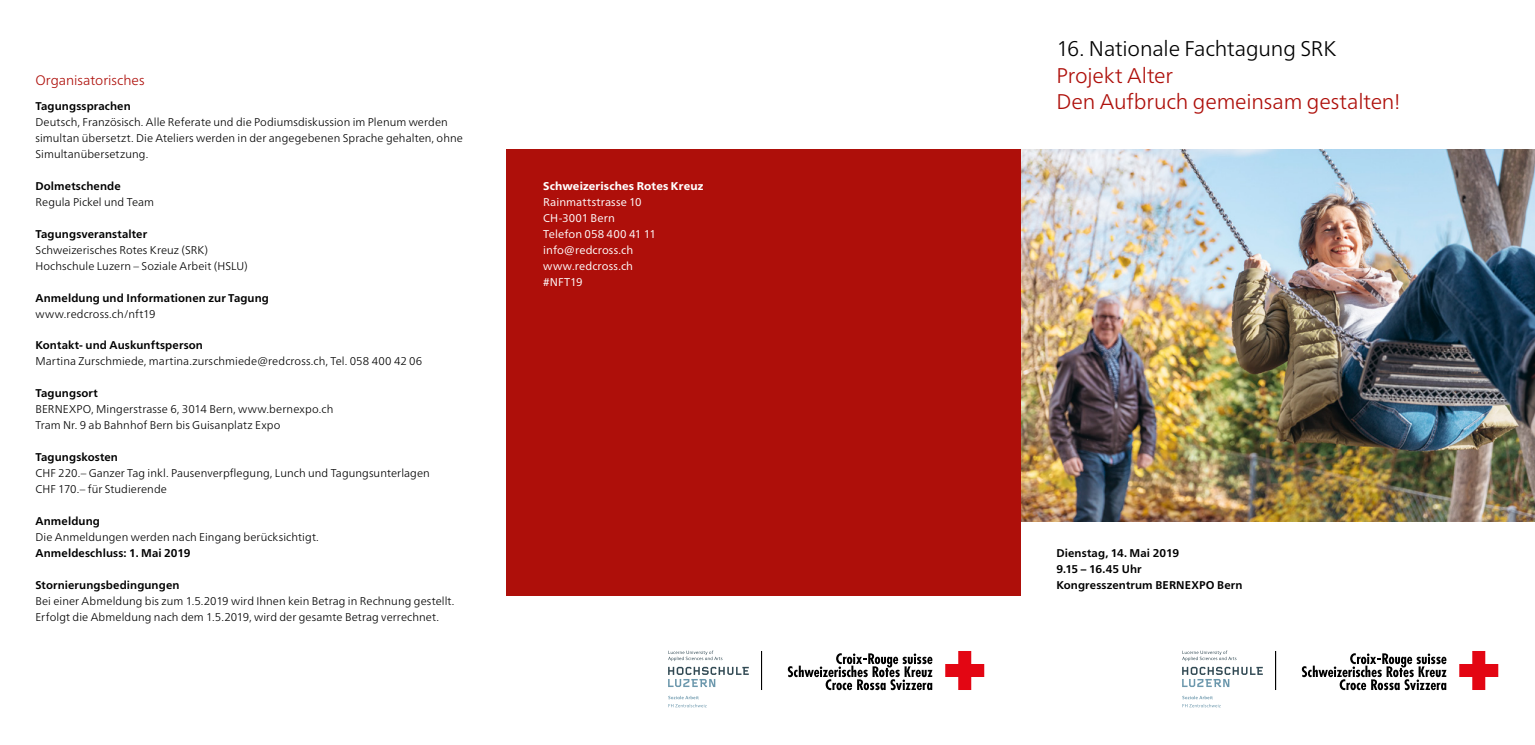
<style>
.page{position:relative;width:1535px;height:745px;background:#fff}
.page>*{position:absolute;margin:0;border:0;box-sizing:border-box;transform-origin:0 0}
.TITEL{font:300 21.25px "Frutiger Neue LTW1 G";letter-spacing:-.005em;color:#ae0f0a}
.TITEL-2{font:300 21.25px "Frutiger Neue LTW1 G";letter-spacing:-.01em;color:#000}
.UT_rot{font:300 13.75px "Frutiger Neue LTW1 G";letter-spacing:-.005em;color:#ae0f0a}
.GT{font:300 11.25px/16px "Frutiger Neue LTW1 G";letter-spacing:.01em;color:#000}
.GT-2{font:700 11.25px "Frutiger Neue LTW1 G";letter-spacing:.01em;color:#000}
.GT-3{font:11.25px/16px "Frutiger Neue LTW1 G";letter-spacing:.005em;color:#fff}
.GT-4{font:800 11.25px "Frutiger Neue LTW1 G";letter-spacing:.01em;color:#fff}
.s1{font-weight:700}
</style>
<div class="page">
<svg style="left:1182px;top:666px;width:80px;height:20px"></svg>
<svg style="left:1182px;top:650px;width:54px;height:10px"></svg>
<svg style="left:1182px;top:695px;width:38px;height:11px"></svg>
<svg style="left:668px;top:666px;width:80px;height:20px"></svg>
<svg style="left:668px;top:650px;width:54px;height:10px"></svg>
<svg style="left:668px;top:695px;width:38px;height:11px"></svg>
<hr style="left:1275px;top:650px;width:1px;height:39px;background:#000">
<hr style="left:761px;top:650px;width:1px;height:39px;background:#000">
<svg style="left:1459px;top:651px;width:39px;height:38px"></svg>
<svg style="left:1301px;top:653px;width:145px;height:36px"></svg>
<svg style="left:945px;top:651px;width:39px;height:38px"></svg>
<svg style="left:787px;top:653px;width:145px;height:36px"></svg>
<img style="left:1020px;top:149px;width:514px;height:372px">
<div style="left:507px;top:149px;width:513px;height:446px;background:#ae0f0a"></div>
<p class="UT_rot" style="left:35px;top:72px;width:111px">Organisatorisches</p>
<p class="GT-2" style="left:35px;top:99px;width:97px">Tagungssprachen</p>
<p class="GT" style="left:35px;top:114px;width:429px">Deutsch, Französisch. Alle Referate und die Podiumsdiskussion im Plenum werden simultan übersetzt. Die Ateliers werden in der angegebenen Sprache gehalten, ohne<br>Simultanübersetzung.</p>
<p class="GT-2" style="left:35px;top:179px;width:87px">Dolmetschende</p>
<p class="GT" style="left:35px;top:193px;width:120px">Regula Pickel und Team</p>
<p class="GT-2" style="left:35px;top:227px;width:113px">Tagungsveranstalter</p>
<p class="GT" style="left:35px;top:241px;width:174px">Schweizerisches Rotes Kreuz (SRK)</p>
<p class="GT" style="left:35px;top:257px;width:214px">Hochschule Luzern – Soziale Arbeit (HSLU)</p>
<p class="GT-2" style="left:35px;top:291px;width:235px">Anmeldung und Informationen zur Tagung</p>
<p class="GT" style="left:35px;top:305px;width:122px">www.redcross.ch/nft19</p>
<p class="GT-2" style="left:35px;top:338px;width:169px">Kontakt- und Auskunftsperson</p>
<p class="GT" style="left:35px;top:353px;width:388px">Martina Zurschmiede, martina.zurschmiede@redcross.ch, Tel. 058 400 42 06</p>
<p class="GT-2" style="left:35px;top:386px;width:64px">Tagungsort</p>
<p class="GT" style="left:35px;top:401px;width:299px">BERNEXPO, Mingerstrasse 6, 3014 Bern, www.bernexpo.ch</p>
<p class="GT" style="left:35px;top:417px;width:247px">Tram Nr. 9 ab Bahnhof Bern bis Guisanplatz Expo</p>
<p class="GT-2" style="left:35px;top:450px;width:84px">Tagungskosten</p>
<p class="GT" style="left:35px;top:465px;width:396px">CHF 220.– Ganzer Tag inkl. Pausenverpflegung, Lunch und Tagungsunterlagen</p>
<p class="GT" style="left:35px;top:480px;width:133px">CHF 170.– für Studierende</p>
<p class="GT-2" style="left:35px;top:514px;width:66px">Anmeldung</p>
<p class="GT" style="left:35px;top:528px;width:285px">Die Anmeldungen werden nach Eingang berücksichtigt.<br><span class="s1">Anmeldeschluss: 1. Mai 2019</span></p>
<p class="GT-2" style="left:35px;top:578px;width:146px">Stornierungsbedingungen</p>
<p class="GT" style="left:35px;top:592px;width:420px">Bei einer Abmeldung bis zum 1.5.2019 wird Ihnen kein Betrag in Rechnung gestellt.<br>Erfolgt die Abmeldung nach dem 1.5.2019, wird der gesamte Betrag verrechnet.</p>
<p class="GT-4" style="left:543px;top:179px;width:162px">Schweizerisches Rotes Kreuz</p>
<p class="GT-3" style="left:543px;top:193px;width:114px">Rainmattstrasse 10<br>CH-3001 Bern<br>Telefon 058 400 41 11 info@redcross.ch www.redcross.ch</p>
<p class="GT-3" style="left:543px;top:273px;width:41px">#NFT19</p>
<p class="TITEL-2" style="left:1056px;top:36px;width:281px">16. Nationale Fachtagung SRK</p>
<p class="TITEL" style="left:1056px;top:62px;width:118px">Projekt Alter</p>
<p class="TITEL" style="left:1056px;top:89px;width:345px">Den Aufbruch gemeinsam gestalten!</p>
<p class="GT-2" style="left:1056px;top:546px;width:124px">Dienstag, 14. Mai 2019</p>
<p class="GT-2" style="left:1056px;top:562px;width:87px">9.15 – 16.45 Uhr</p>
<p class="GT-2" style="left:1056px;top:578px;width:188px">Kongresszentrum BERNEXPO Bern</p>
</div>
